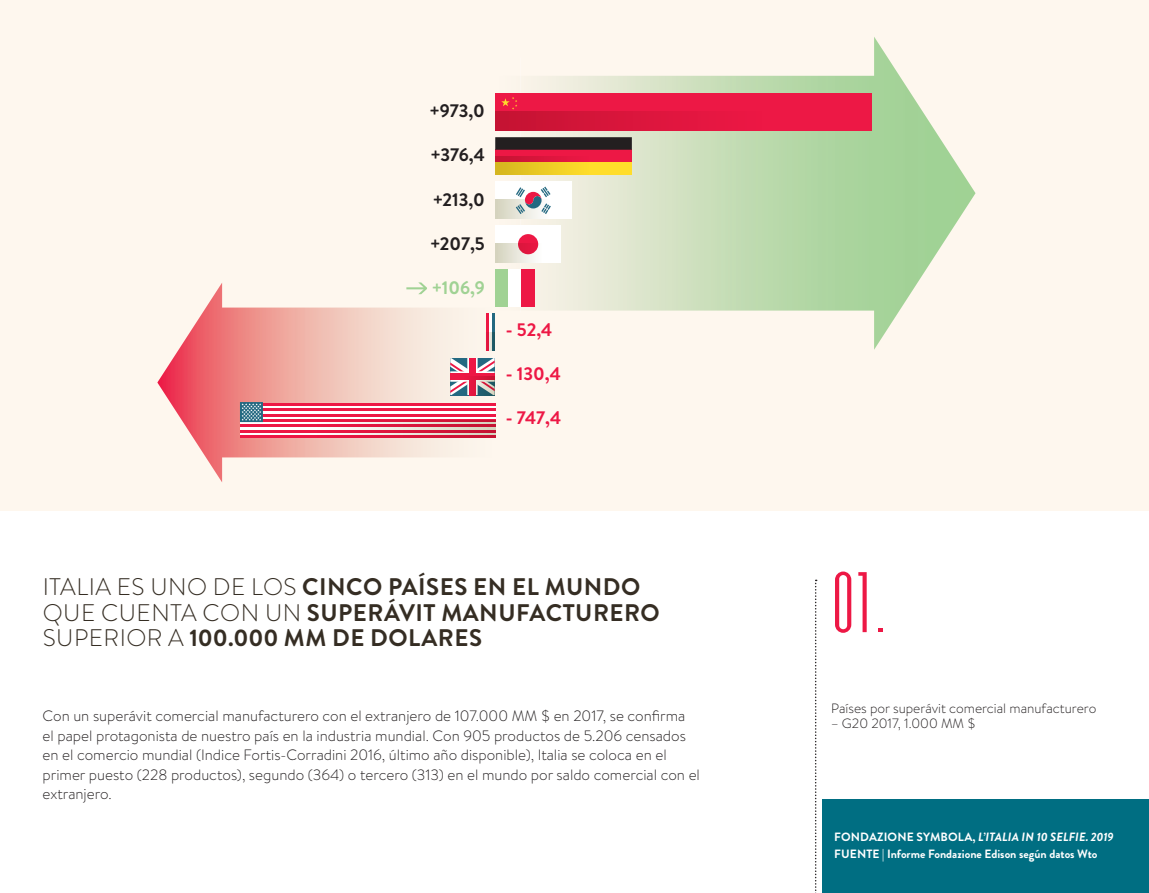
<style>
.page{position:relative;width:1149px;height:893px;background:#fff}
.page>*{position:absolute;margin:0;border:0;box-sizing:border-box;transform-origin:0 0}
.t1{font:condensed 75px "Chrysler";color:#ed1845}
.t2{font:700 24px/25.5px "Brandon Grotesque";letter-spacing:.02em;color:#352d23}
.t3{font:700 18.6px "Brandon Grotesque";color:#231f20}
.t4{font:700 18.6px "Brandon Grotesque";color:#ed1845}
.t5{font:700 18.6px "Brandon Grotesque";color:#a0d294}
.t6{font:300 15px/19.5px "Brandon Text";color:#231f20}
.t7{font:300 13.5px "Brandon Text";color:#231f20}
.t8{font:700 12px "Brandon Grotesque";color:#fff}
.t9{font:italic 700 12px "Brandon Grotesque";letter-spacing:.01em;color:#fff}
.s1{font-weight:300}
.s2{font-style:normal}
</style>
<div class="page">
<div style="left:0;top:0;width:1148px;height:510px;background:#fef7ee"></div>
<svg style="left:157px;top:283px;width:335px;height:199px"></svg>
<div style="left:240px;top:403px;width:255px;height:35px;background:#fff"></div>
<hr style="left:240px;top:403px;width:255px;height:3px;background:#ed1845">
<hr style="left:240px;top:409px;width:255px;height:2px;background:#ed1845">
<hr style="left:240px;top:414px;width:255px;height:3px;background:#ed1845">
<hr style="left:240px;top:419px;width:255px;height:3px;background:#ed1845">
<hr style="left:240px;top:425px;width:255px;height:2px;background:#ed1845">
<hr style="left:240px;top:430px;width:255px;height:3px;background:#ed1845">
<hr style="left:240px;top:435px;width:255px;height:3px;background:#ed1845">
<svg style="left:497px;top:37px;width:478px;height:313px"></svg>
<div style="left:495px;top:93px;width:376px;height:38px;background:#ed1845"></div>
<div style="left:495px;top:150px;width:136px;height:12px;background:#ed1845"></div>
<div style="left:495px;top:162px;width:136px;height:13px;background:#ffdd2b"></div>
<div style="left:495px;top:137px;width:136px;height:13px;background:#231f20"></div>
<div style="left:495px;top:182px;width:76px;height:37px;background:#fff"></div>
<div style="left:495px;top:200px;width:76px;height:19px;background:linear-gradient(to right,#d8d6c3,#fff)"></div>
<svg style="left:495px;top:156px;width:70px;height:19px"></svg>
<div style="left:495px;top:112px;width:376px;height:19px;background:linear-gradient(to right,#c81334,#f51949)"></div>
<div style="left:495px;top:226px;width:66px;height:37px;background:#fff"></div>
<div style="left:495px;top:270px;width:13px;height:37px;background:#a0d294"></div>
<div style="left:508px;top:270px;width:13px;height:37px;background:#fff"></div>
<div style="left:521px;top:270px;width:13px;height:37px;background:#ed1845"></div>
<hr style="left:486px;top:314px;width:2px;height:37px;background:#ed1845">
<hr style="left:491px;top:314px;width:3px;height:37px;background:#246981">
<hr style="left:488px;top:314px;width:3px;height:37px;background:#fff">
<div style="left:518px;top:234px;width:20px;height:20px;background:#ed1845;border-radius:50%"></div>
<svg style="left:479px;top:332px;width:15px;height:19px"></svg>
<svg style="left:450px;top:358px;width:44px;height:15px"></svg>
<div style="left:469px;top:358px;width:6px;height:37px;background:#ed1845"></div>
<div style="left:450px;top:373px;width:44px;height:7px;background:#ed1845"></div>
<svg style="left:240px;top:402px;width:23px;height:20px"></svg>
<svg style="left:406px;top:282px;width:21px;height:12px"></svg>
<svg style="left:515px;top:187px;width:35px;height:27px"></svg>
<svg style="left:495px;top:244px;width:44px;height:19px"></svg>
<svg style="left:450px;top:376px;width:44px;height:19px"></svg>
<svg style="left:241px;top:420px;width:254px;height:18px"></svg>
<svg style="left:501px;top:97px;width:16px;height:13px"></svg>
<div style="left:822px;top:799px;width:326px;height:94px;background:#006e82"></div>
<svg style="left:815px;top:580px;width:1px;height:313px"></svg>
<p class="t3" style="left:429px;top:98px;width:57px">+973,0</p>
<p class="t3" style="left:430px;top:142px;width:56px">+376,4</p>
<p class="t3" style="left:433px;top:186px;width:53px">+213,0</p>
<p class="t3" style="left:430px;top:230px;width:56px">+207,5</p>
<p class="t5" style="left:432px;top:274px;width:54px">+106,9</p>
<p class="t4" style="left:506px;top:317px;width:48px">- 52,4</p>
<p class="t4" style="left:506px;top:361px;width:56px">- 130,4</p>
<p class="t4" style="left:506px;top:405px;width:57px">- 747,4</p>
<p class="t2" style="left:43px;top:574px;width:618px"><span class="s1">ITALIA ES UNO DE LOS</span> CINCO PAÍSES EN EL MUNDO<br><span class="s1">QUE CUENTA CON UN</span> SUPERÁVIT MANUFACTURERO<br><span class="s1">SUPERIOR A</span> 100.000 MM DE DOLARES</p>
<p class="t6" style="left:43px;top:706px;width:658px">Con un superávit comercial manufacturero con el extranjero de 107.000 MM $ en 2017, se confirma el papel protagonista de nuestro país en la industria mundial. Con 905 productos de 5.206 censados en el comercio mundial (Indice Fortis-Corradini 2016, último año disponible), Italia se coloca en el primer puesto (228 productos), segundo (364) o tercero (313) en el mundo por saldo comercial con el extranjero.</p>
<p class="t1" style="left:831px;top:558px;width:58px">01.</p>
<p class="t7" style="left:831px;top:699px;width:266px">Países por superávit comercial manufacturero</p>
<p class="t7" style="left:831px;top:714px;width:146px">– G20 2017, 1.000 MM $</p>
<p class="t9" style="left:833px;top:829px;width:281px"><span class="s2">FONDAZIONE SYMBOLA,</span> L’ITALIA IN 10 SELFIE. 2019</p>
<p class="t8" style="left:833px;top:846px;width:265px">FUENTE | Informe Fondazione Edison según datos Wto</p>
</div>
